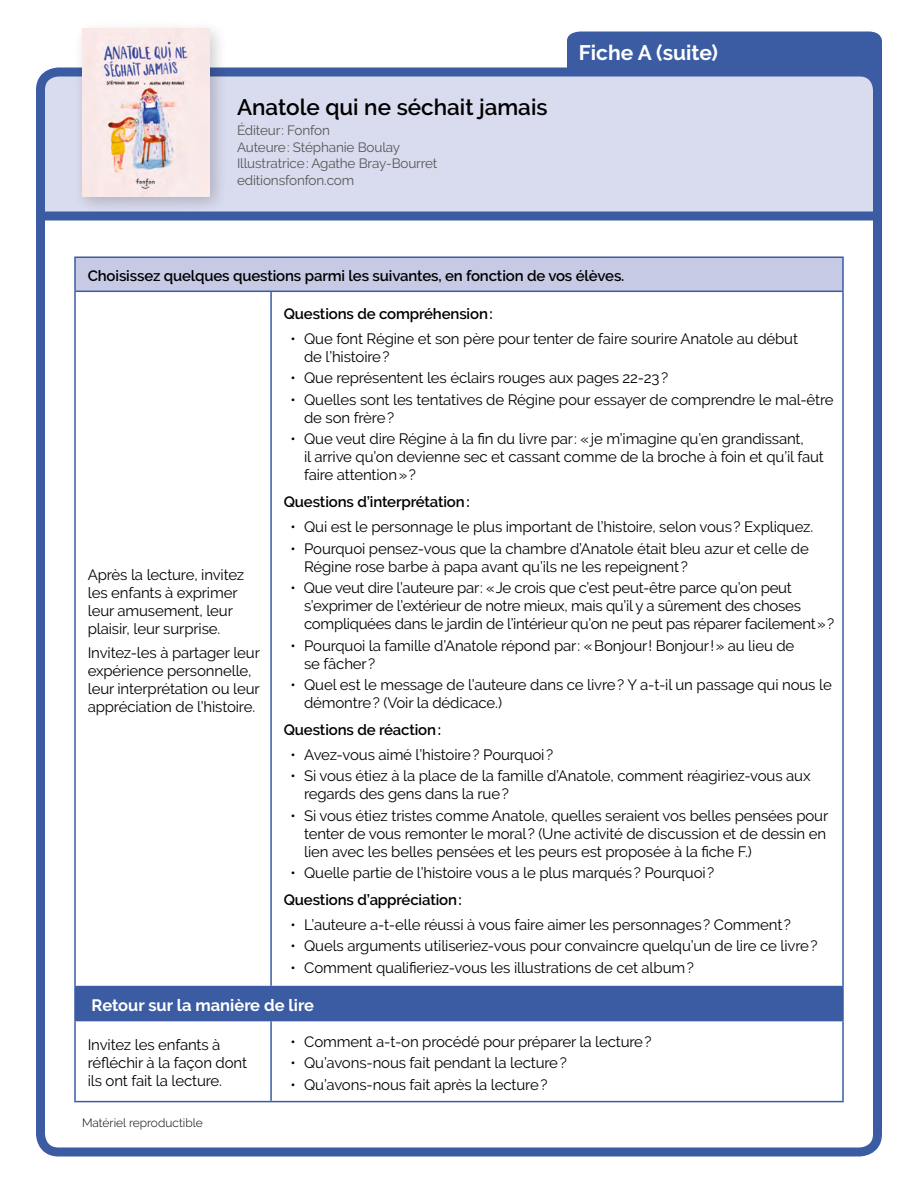
<style>
.page{position:relative;width:918px;height:1188px;background:#fff}
.page>*{position:absolute;margin:0;border:0;box-sizing:border-box;transform-origin:0 0}
.t1{font:600 22.5px "Raleway";color:#000}
.t2{font:700 21px "Raleway";color:#fff}
.titre-tableau{font:700 16.5px "Raleway";color:#fff}
.texte_courant{font:15px/18px "Raleway";letter-spacing:-.01em;color:#000}
.texte_courant-2{font:600 15px "Raleway";letter-spacing:-.01em;color:#000}
.t3{font:13.5px/16.5px "Raleway";letter-spacing:-.01em;color:#575756}
.t4{font:300 12px "Raleway";color:#000}
</style>
<div class="page">
<div style="left:44px;top:75px;width:830px;height:144px;background:#d9dbee"></div>
<div style="left:40px;top:212px;width:838px;height:8px;background:#3b5ca2"></div>
<svg style="left:567px;top:32px;width:315px;height:53px"></svg>
<div style="left:36px;top:68px;width:846px;height:1088px;border:9px solid #3b5ca2;border-radius:18px"></div>
<div style="left:75px;top:257px;width:768px;height:34px;background:#c7cae5"></div>
<div style="left:75px;top:987px;width:768px;height:34px;background:#3b5ca2"></div>
<hr style="left:74px;top:258px;width:2px;height:33px;background:#3b5ca2">
<hr style="left:842px;top:258px;width:2px;height:33px;background:#3b5ca2">
<hr style="left:74px;top:292px;width:2px;height:694px;background:#3b5ca2">
<hr style="left:74px;top:256px;width:197px;height:2px;background:#3b5ca2">
<hr style="left:271px;top:256px;width:573px;height:2px;background:#3b5ca2">
<hr style="left:74px;top:291px;width:197px;height:1px;background:#3b5ca2">
<hr style="left:270px;top:292px;width:2px;height:694px;background:#3b5ca2">
<hr style="left:271px;top:291px;width:573px;height:1px;background:#3b5ca2">
<hr style="left:842px;top:292px;width:2px;height:694px;background:#3b5ca2">
<hr style="left:74px;top:987px;width:2px;height:33px;background:#3b5ca2">
<hr style="left:74px;top:986px;width:197px;height:1px;background:#3b5ca2">
<hr style="left:271px;top:986px;width:573px;height:1px;background:#3b5ca2">
<hr style="left:842px;top:987px;width:2px;height:33px;background:#3b5ca2">
<hr style="left:74px;top:1021px;width:2px;height:80px;background:#3b5ca2">
<hr style="left:74px;top:1020px;width:197px;height:1px;background:#3b5ca2">
<hr style="left:74px;top:1101px;width:197px;height:1px;background:#3b5ca2">
<hr style="left:270px;top:1021px;width:2px;height:80px;background:#3b5ca2">
<hr style="left:271px;top:1020px;width:573px;height:1px;background:#3b5ca2">
<hr style="left:842px;top:1021px;width:2px;height:80px;background:#3b5ca2">
<hr style="left:271px;top:1101px;width:573px;height:1px;background:#3b5ca2">
<div style="left:73px;top:19px;width:156px;height:196px;background:#000;opacity:.2"></div>
<img style="left:82px;top:29px;width:128px;height:167px">
<h1 class="t1" style="left:237px;top:94px;width:312px">Anatole qui ne séchait jamais</h1>
<p class="t3" style="left:237px;top:122px;width:202px">Éditeur: Fonfon<br>Auteure: Stéphanie Boulay<br>Illustratrice: Agathe Bray-Bourret editionsfonfon.com</p>
<p class="t2" style="left:579px;top:40px;width:141px">Fiche A (suite)</p>
<p class="texte_courant-2" style="left:88px;top:267px;width:538px">Choisissez quelques questions parmi les suivantes, en fonction de vos élèves.</p>
<p class="texte_courant-2" style="left:284px;top:305px;width:211px">Questions de compréhension:</p>
<p class="texte_courant" style="left:304px;top:329px;width:496px;text-indent:-14px">• Que font Régine et son père pour tenter de faire sourire Anatole au début de l’histoire?</p>
<p class="texte_courant" style="left:291px;top:369px;width:379px">• Que représentent les éclairs rouges aux pages 22-23?</p>
<p class="texte_courant" style="left:304px;top:390px;width:531px;text-indent:-14px">• Quelles sont les tentatives de Régine pour essayer de comprendre le mal-être de son frère?</p>
<p class="texte_courant" style="left:304px;top:430px;width:521px;text-indent:-14px">• Que veut dire Régine à la fin du livre par: «je m’imagine qu’en grandissant,<br>il arrive qu’on devienne sec et cassant comme de la broche à foin et qu’il faut faire attention»?</p>
<p class="texte_courant-2" style="left:284px;top:493px;width:187px">Questions d’interprétation:</p>
<p class="texte_courant" style="left:291px;top:518px;width:524px">• Qui est le personnage le plus important de l’histoire, selon vous? Expliquez.</p>
<p class="texte_courant" style="left:304px;top:539px;width:506px;text-indent:-14px">• Pourquoi pensez-vous que la chambre d’Anatole était bleu azur et celle de<br>Régine rose barbe à papa avant qu’ils ne les repeignent?</p>
<p class="texte_courant" style="left:304px;top:579px;width:532px;text-indent:-14px">• Que veut dire l’auteure par: «Je crois que c’est peut-être parce qu’on peut s’exprimer de l’extérieur de notre mieux, mais qu’il y a sûrement des choses compliquées dans le jardin de l’intérieur qu’on ne peut pas réparer facilement»?</p>
<p class="texte_courant" style="left:304px;top:636px;width:492px;text-indent:-14px">• Pourquoi la famille d’Anatole répond par: «Bonjour! Bonjour!» au lieu de se fâcher?</p>
<p class="texte_courant" style="left:304px;top:676px;width:529px;text-indent:-14px">• Quel est le message de l’auteure dans ce livre? Y a-t-il un passage qui nous le démontre? (Voir la dédicace.)</p>
<p class="texte_courant-2" style="left:284px;top:721px;width:159px">Questions de réaction:</p>
<p class="texte_courant" style="left:291px;top:745px;width:264px">• Avez-vous aimé l’histoire? Pourquoi?</p>
<p class="texte_courant" style="left:304px;top:767px;width:508px;text-indent:-14px">• Si vous étiez à la place de la famille d’Anatole, comment réagiriez-vous aux regards des gens dans la rue?</p>
<p class="texte_courant" style="left:304px;top:806px;width:526px;text-indent:-14px">• Si vous étiez tristes comme Anatole, quelles seraient vos belles pensées pour tenter de vous remonter le moral? (Une activité de discussion et de dessin en lien avec les belles pensées et les peurs est proposée à la fiche F.)</p>
<p class="texte_courant" style="left:291px;top:864px;width:425px">• Quelle partie de l’histoire vous a le plus marqués? Pourquoi?</p>
<p class="texte_courant-2" style="left:284px;top:891px;width:180px">Questions d’appréciation:</p>
<p class="texte_courant" style="left:291px;top:916px;width:502px">• L’auteure a-t-elle réussi à vous faire aimer les personnages? Comment?</p>
<p class="texte_courant" style="left:291px;top:937px;width:529px">• Quels arguments utiliseriez-vous pour convaincre quelqu’un de lire ce livre?</p>
<p class="texte_courant" style="left:291px;top:959px;width:405px">• Comment qualifieriez-vous les illustrations de cet album?</p>
<p class="titre-tableau" style="left:92px;top:996px;width:224px">Retour sur la manière de lire</p>
<p class="texte_courant" style="left:88px;top:1036px;width:161px">Invitez les enfants à réfléchir à la façon dont ils ont fait la lecture.</p>
<p class="texte_courant" style="left:291px;top:1032px;width:363px">• Comment a-t-on procédé pour préparer la lecture?</p>
<p class="texte_courant" style="left:88px;top:565px;width:158px">Après la lecture, invitez les enfants à exprimer leur amusement, leur plaisir, leur surprise.</p>
<p class="texte_courant" style="left:88px;top:644px;width:174px">Invitez-les à partager leur expérience personnelle, leur interprétation ou leur appréciation de l’histoire.</p>
<p class="texte_courant" style="left:291px;top:1054px;width:278px">• Qu’avons-nous fait pendant la lecture?</p>
<p class="texte_courant" style="left:291px;top:1075px;width:258px">• Qu’avons-nous fait après la lecture?</p>
<p class="t4" style="left:82px;top:1116px;width:122px">Matériel reproductible</p>
</div>
